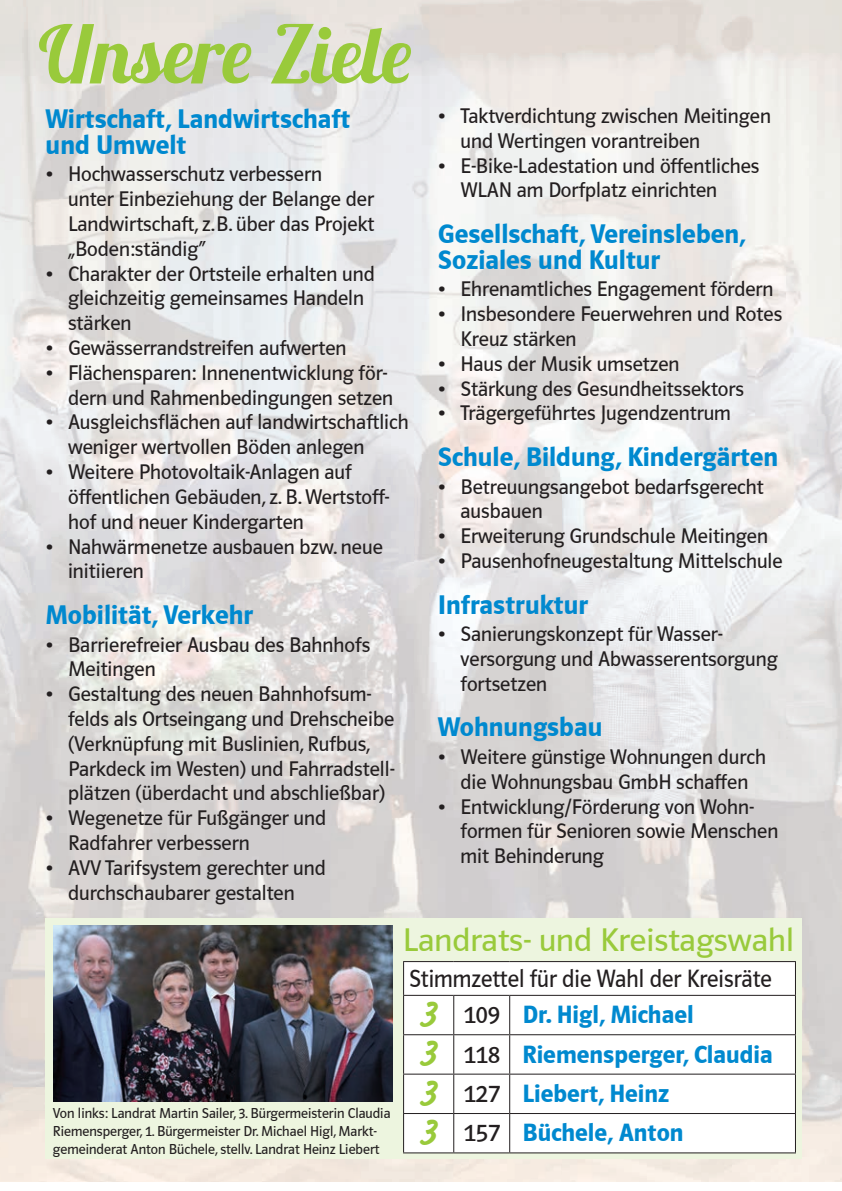
<style>
.page{position:relative;width:842px;height:1191px;background:#fff}
.page>*{position:absolute;margin:0;border:0;box-sizing:border-box;transform-origin:0 0}
.t1{font:79.4px "Lobster 1.3";color:#99ca3b}
.t2{font:33.8px "CSU Schrift 2000";color:#99ca3b}
.t3{font:700 27.8px/25.8px "CSU Schrift 2000";color:#0089cf}
.t4{font:700 25.8px/39.4px "CSU Schrift 2000";color:#0089cf}
.t5{font:25.8px/36.6px "CSU Schrift 2000";color:#231f20;scale:.9 1}
.t6{font:21.8px/24.8px "CSU Schrift 2000";color:#231f20;scale:.95 1}
.t7{font:14.8px/17.8px "CSU Schrift 2000";color:#231f20;scale:.95 1}
.s1{font-family:"Flash D Ligh";font-size:37.8px;color:#99ca3b}
.s2{font-weight:700;color:#0089cf}
.s3{font-family:"Flash D Ligh";font-weight:400;font-size:37.8px;color:#99ca3b}
.s4{font-weight:400;color:#231f20}
</style>
<div class="page">
<img style="left:0;top:0;width:842px;height:1181px">
<div style="left:46px;top:918px;width:756px;height:241px;background:#edf5df"></div>
<div style="left:404px;top:962px;width:391px;height:190px;background:#fff"></div>
<hr style="left:403px;top:961px;width:51px;height:1px;background:#231f20">
<hr style="left:403px;top:962px;width:1px;height:33px;background:#231f20">
<hr style="left:454px;top:961px;width:56px;height:1px;background:#231f20">
<hr style="left:510px;top:961px;width:286px;height:1px;background:#231f20">
<hr style="left:795px;top:962px;width:1px;height:33px;background:#231f20">
<hr style="left:403px;top:995px;width:51px;height:1px;background:#231f20">
<hr style="left:403px;top:995px;width:1px;height:39px;background:#231f20">
<hr style="left:454px;top:995px;width:56px;height:1px;background:#231f20">
<hr style="left:453px;top:995px;width:1px;height:39px;background:#231f20">
<hr style="left:510px;top:995px;width:286px;height:1px;background:#231f20">
<hr style="left:509px;top:995px;width:1px;height:39px;background:#231f20">
<hr style="left:795px;top:995px;width:1px;height:39px;background:#231f20">
<hr style="left:403px;top:1034px;width:51px;height:1px;background:#231f20">
<hr style="left:403px;top:1035px;width:1px;height:38px;background:#231f20">
<hr style="left:454px;top:1034px;width:56px;height:1px;background:#231f20">
<hr style="left:453px;top:1035px;width:1px;height:38px;background:#231f20">
<hr style="left:510px;top:1034px;width:286px;height:1px;background:#231f20">
<hr style="left:509px;top:1035px;width:1px;height:38px;background:#231f20">
<hr style="left:795px;top:1035px;width:1px;height:38px;background:#231f20">
<hr style="left:403px;top:1073px;width:51px;height:1px;background:#231f20">
<hr style="left:403px;top:1074px;width:1px;height:39px;background:#231f20">
<hr style="left:454px;top:1073px;width:56px;height:1px;background:#231f20">
<hr style="left:453px;top:1074px;width:1px;height:39px;background:#231f20">
<hr style="left:510px;top:1073px;width:286px;height:1px;background:#231f20">
<hr style="left:509px;top:1074px;width:1px;height:39px;background:#231f20">
<hr style="left:795px;top:1074px;width:1px;height:39px;background:#231f20">
<hr style="left:403px;top:1113px;width:51px;height:1px;background:#231f20">
<hr style="left:403px;top:1114px;width:1px;height:38px;background:#231f20">
<hr style="left:454px;top:1113px;width:56px;height:1px;background:#231f20">
<hr style="left:453px;top:1114px;width:1px;height:38px;background:#231f20">
<hr style="left:510px;top:1113px;width:286px;height:1px;background:#231f20">
<hr style="left:509px;top:1114px;width:1px;height:38px;background:#231f20">
<hr style="left:795px;top:1114px;width:1px;height:38px;background:#231f20">
<hr style="left:403px;top:1152px;width:51px;height:1px;background:#231f20">
<hr style="left:454px;top:1152px;width:56px;height:1px;background:#231f20">
<hr style="left:510px;top:1152px;width:286px;height:1px;background:#231f20">
<img style="left:53px;top:925px;width:340px;height:176px">
<h1 class="t1" style="left:39px;top:4px;width:375px">Unsere Ziele</h1>
<p class="t3" style="left:46px;top:106px;width:306px">Wirtschaft, Landwirtschaft und Umwelt</p>
<p class="t6" style="left:68px;top:162px;width:324px;text-indent:-22px">• Hochwasserschutz verbessern<br>unter Einbeziehung der Belange der<br>Landwirtschaft, z. B. über das Projekt „Boden:ständig“</p>
<p class="t6" style="left:68px;top:261px;width:324px;text-indent:-22px">• Charakter der Ortsteile erhalten und gleichzeitig gemeinsames Handeln stärken</p>
<p class="t6" style="left:46px;top:335px;width:318px">• Gewässerrandstreifen aufwerten</p>
<p class="t6" style="left:46px;top:360px;width:367px;text-align:right">• Flächensparen: Innenentwicklung för&shy;dern und Rahmenbedingungen setzen</p>
<p class="t6" style="left:68px;top:410px;width:360px;text-indent:-22px">• Ausgleichsflächen auf landwirtschaftlich weniger wertvollen Böden anlegen</p>
<p class="t6" style="left:68px;top:459px;width:340px;text-indent:-22px">• Weitere Photovoltaik-Anlagen auf öffentlichen Gebäuden, z. B. Wertstoff&shy;hof und neuer Kindergarten</p>
<p class="t6" style="left:68px;top:534px;width:333px;text-indent:-22px">• Nahwärmenetze ausbauen bzw. neue initiieren</p>
<p class="t3" style="left:46px;top:602px;width:209px">Mobilität, Verkehr</p>
<p class="t6" style="left:68px;top:632px;width:320px;text-indent:-22px">• Barrierefreier Ausbau des Bahnhofs<br>Meitingen</p>
<p class="t6" style="left:68px;top:681px;width:345px;text-indent:-22px">• Gestaltung des neuen Bahnhofsum&shy;felds als Ortseingang und Drehscheibe (Verknüpfung mit Buslinien, Rufbus, Parkdeck im Westen) und Fahrradstell&shy;plätzen (überdacht und abschließbar)</p>
<p class="t6" style="left:68px;top:805px;width:273px;text-indent:-22px">• Wegenetze für Fußgänger und<br>Radfahrer verbessern</p>
<p class="t6" style="left:46px;top:855px;width:297px;text-align:center">• AVV Tarifsystem gerechter und durchschaubarer gestalten</p>
<p class="t6" style="left:460px;top:103px;width:328px;text-indent:-22px">• Taktverdichtung zwischen Meitingen und Wertingen vorantreiben</p>
<p class="t6" style="left:460px;top:153px;width:316px;text-indent:-22px">• E-Bike-Ladestation und öffentliches<br>WLAN am Dorfplatz einrichten</p>
<p class="t3" style="left:438px;top:221px;width:310px">Gesellschaft, Vereinsleben,<br>Soziales und Kultur</p>
<p class="t6" style="left:438px;top:277px;width:355px">• Ehrenamtliches Engagement fördern</p>
<p class="t6" style="left:460px;top:302px;width:340px;text-indent:-22px">• Insbesondere Feuerwehren und Rotes<br>Kreuz stärken</p>
<p class="t6" style="left:438px;top:351px;width:256px">• Haus der Musik umsetzen</p>
<p class="t6" style="left:438px;top:376px;width:324px">• Stärkung des Gesundheitssektors</p>
<p class="t6" style="left:438px;top:401px;width:310px">• Trägergeführtes Jugendzentrum</p>
<p class="t3" style="left:438px;top:444px;width:342px">Schule, Bildung, Kindergärten</p>
<p class="t6" style="left:460px;top:474px;width:321px;text-indent:-22px">• Betreuungsangebot bedarfsgerecht ausbauen</p>
<p class="t6" style="left:438px;top:524px;width:349px">• Erweiterung Grundschule Meitingen</p>
<p class="t6" style="left:438px;top:548px;width:364px">• Pausenhofneugestaltung Mittelschule</p>
<p class="t3" style="left:438px;top:591px;width:152px">Infrastruktur</p>
<p class="t6" style="left:460px;top:621px;width:335px;text-indent:-22px">• Sanierungskonzept für Wasser&shy;versorgung und Abwasserentsorgung fortsetzen</p>
<p class="t3" style="left:438px;top:714px;width:166px">Wohnungsbau</p>
<p class="t6" style="left:438px;top:744px;width:347px;text-align:center">• Weitere günstige Wohnungen durch die Wohnungsbau GmbH schaffen</p>
<p class="t6" style="left:460px;top:794px;width:336px;text-indent:-22px">• Entwicklung/Förderung von Wohn&shy;formen für Senioren sowie Menschen mit Behinderung</p>
<p class="t7" style="left:53px;top:1104px;width:357px">Von links: Landrat Martin Sailer, 3. Bürgermeisterin Claudia<br>Riemens perger, 1. Bürgermeister Dr. Michael Higl, Markt&shy;gemeinderat Anton Büchele, stellv. Landrat Heinz Liebert</p>
<h2 class="t2" style="left:403px;top:921px;width:393px">Landrats- und Kreistagswahl</h2>
<p class="t5" style="left:420px;top:959px;width:392px;text-indent:-11px">Stimmzettel für die Wahl der Kreisräte<br><span class="s1">3</span> 109 <span class="s2">Dr. Higl, Michael</span></p>
<p class="t4" style="left:420px;top:1034px;width:354px"><span class="s3">3</span> <span class="s4">118</span> Riemensperger, Claudia<br><span class="s3">3</span> <span class="s4">127</span> Liebert, Heinz<br><span class="s3">3</span> <span class="s4">157</span> Büchele, Anton</p>
</div>
